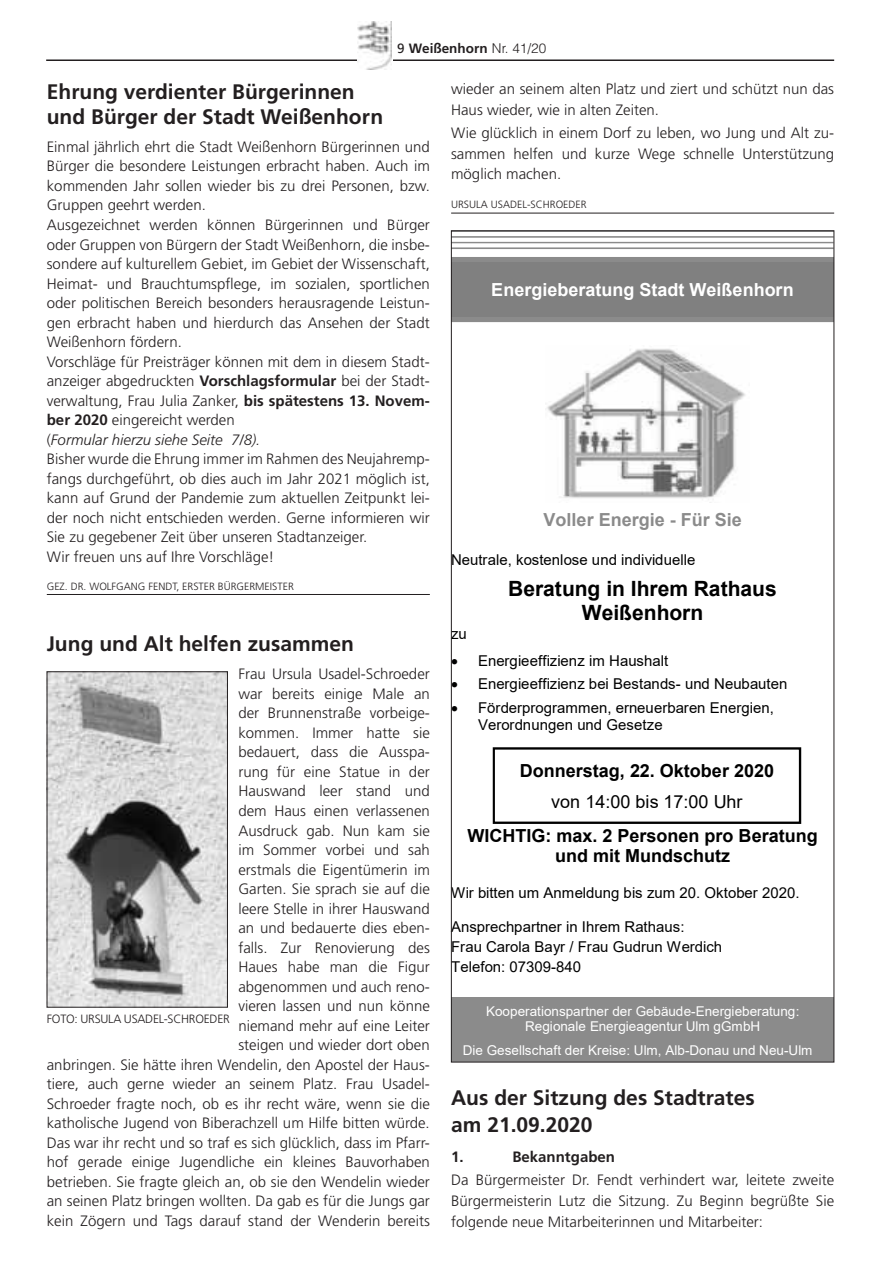
<style>
.page{position:relative;width:881px;height:1263px;background:#fff}
.page>*{position:absolute;margin:0;border:0;box-sizing:border-box;transform-origin:0 0}
.t1{font:700 21px/26.4px "Frutiger LT";color:#231f20}
.t2{font:21px/24.2px "Xkpyws CID Font+F2";color:#000;text-align:center}
.t3{font:18px/20.7px "Xkpyws CID Font+F2";color:#000;text-align:center}
.t4{font:18px "Xkpyws CID Font+F2";color:#fff}
.t5{font:18px "Xkpyws CID Font+F2";color:#8b8b8b}
.t6{font:18px "Yrkmgf CID Font+F3";color:#000}
.t7{font:300 15px/19.5px "Frutiger LT";color:#231f20}
.t8{font:15px/23.4px "Yrkmgf CID Font+F3";color:#000}
.t9{font:700 15px "Frutiger LT";color:#231f20}
.t10{font:13.5px/15.5px "Yrkmgf CID Font+F3";color:#fff;text-align:center}
.t11{font:700 13.5px "Frutiger LT";color:#231f20}
.t12{font:300 12px "Frutiger LT";letter-spacing:-.02em;color:#231f20}
.t13{font:300 10.5px "Frutiger LT";color:#231f20}
.s1{font-weight:400}
.s2{font-family:"Helvetica LT";font-weight:300}
.s3{font-weight:700}
.s4{font-style:italic}
</style>
<div class="page">
<hr style="left:46px;top:59px;width:787px;height:2px;background:#231f20">
<svg style="left:366px;top:22px;width:26px;height:48px"></svg>
<img style="left:357px;top:22px;width:34px;height:47px">
<hr style="left:451px;top:213px;width:382px;height:1px;background:#231f20">
<svg style="left:453px;top:236px;width:378px;height:86px"></svg>
<div style="left:453px;top:263px;width:378px;height:53px;background:#808080"></div>
<img style="left:546px;top:348px;width:199px;height:155px">
<svg style="left:492px;top:747px;width:308px;height:77px"></svg>
<div style="left:451px;top:997px;width:382px;height:65px;background:#8b8b8b"></div>
<hr style="left:47px;top:594px;width:382px;height:1px;background:#231f20">
<img style="left:49px;top:673px;width:176px;height:332px">
<p class="t11" style="left:397px;top:40px;width:150px"><span class="s1">9</span> Weißenhorn <span class="s2">Nr. 41/20</span></p>
<p class="t7" style="left:451px;top:79px;width:384px;line-height:20.7px">wieder an seinem alten Platz und ziert und schützt nun das<br>Haus wieder, wie in alten Zeiten.</p>
<p class="t7" style="left:451px;top:122px;width:384px;line-height:20.7px;text-align:justify">Wie glücklich in einem Dorf zu leben, wo Jung und Alt zu&shy;sammen helfen und kurze Wege schnelle Unterstützung möglich machen.</p>
<p class="t13" style="left:451px;top:199px;width:137px">URSULA USADEL-SCHROEDER</p>
<h1 class="t1" style="left:47px;top:79px;width:338px;line-height:25.2px">Ehrung verdienter Bürgerinnen und Bürger der Stadt Weißenhorn</h1>
<p class="t7" style="left:47px;top:137px;width:384px">Einmal jährlich ehrt die Stadt Weißenhorn Bürgerinnen und Bürger die besondere Leistungen erbracht haben. Auch im kommenden Jahr sollen wieder bis zu drei Personen, bzw.<br>Gruppen geehrt werden.<br>Ausgezeichnet werden können Bürgerinnen und Bürger oder Gruppen von Bürgern der Stadt Weißenhorn, die insbe&shy;sondere auf kulturellem Gebiet, im Gebiet der Wissenschaft, Heimat- und Brauchtumspflege, im sozialen, sportlichen oder politischen Bereich besonders herausragende Leistun&shy;gen erbracht haben und hierdurch das Ansehen der Stadt Weißenhorn fördern.<br>Vorschläge für Preisträger können mit dem in diesem Stadt&shy;anzeiger abgedruckten <span class="s3">Vorschlagsformular</span> bei der Stadt&shy;verwaltung, Frau Julia Zanker, <span class="s3">bis spätestens 13. Novem&shy;ber 2020</span> eingereicht werden<br>(<span class="s4">Formular hierzu siehe Seite 7/8).<br></span>Bisher wurde die Ehrung immer im Rahmen des Neujahremp&shy;fangs durchgeführt, ob dies auch im Jahr 2021 möglich ist, kann auf Grund der Pandemie zum aktuellen Zeitpunkt lei&shy;der noch nicht entschieden werden. Gerne informieren wir Sie zu gegebener Zeit über unseren Stadtanzeiger.<br>Wir freuen uns auf Ihre Vorschläge!</p>
<p class="t13" style="left:47px;top:580px;width:248px">GEZ. DR. WOLFGANG FENDT, ERSTER BÜRGERMEISTER</p>
<p class="t4" style="left:491px;top:277px;width:304px">Energieberatung Stadt Weißenhorn</p>
<p class="t5" style="left:543px;top:507px;width:199px">Voller Energie - Für Sie</p>
<p class="t8" style="left:451px;top:548px;width:245px">Neutrale, kostenlose und individuelle</p>
<h1 class="t2" style="left:508px;top:577px;width:270px">Beratung in Ihrem Rathaus<br>Weißenhorn</h1>
<p class="t8" style="left:451px;top:622px;width:17px">zu</p>
<p class="t8" style="left:478px;top:649px;width:311px">Energieeffizienz im Haushalt<br>Energieeffizienz bei Bestands- und Neubauten<br>Förderprogrammen, erneuerbaren Energien,</p>
<p class="t8" style="left:478px;top:713px;width:186px">Verordnungen und Gesetze</p>
<h1 class="t1" style="left:47px;top:631px;width:308px">Jung und Alt helfen zusammen</h1>
<p class="t7" style="left:47px;top:665px;width:384px;text-align:right">Frau Ursula Usadel-Schroeder<br>war bereits einige Male an<br>der Brunnenstraße vorbeige-<br>kommen. Immer hatte sie<br>bedauert, dass die Ausspa-<br>rung für eine Statue in der<br>Hauswand leer stand und<br>dem Haus einen verlassenen<br>Ausdruck gab. Nun kam sie<br>im Sommer vorbei und sah<br>erstmals die Eigentümerin im<br>Garten. Sie sprach sie auf die<br>leere Stelle in ihrer Hauswand<br>an und bedauerte dies eben-<br>falls. Zur Renovierung des<br>Haues habe man die Figur<br>abgenommen und auch reno-<br>vieren lassen und nun könne<br>niemand mehr auf eine Leiter<br>steigen und wieder dort oben<br>anbringen. Sie hätte ihren Wendelin, den Apostel der Haus&shy;tiere, auch gerne wieder an seinem Platz. Frau Usadel-Schroeder fragte noch, ob es ihr recht wäre, wenn sie die katholische Jugend von Biberachzell um Hilfe bitten würde.<br>Das war ihr recht und so traf es sich glücklich, dass im Pfarr&shy;hof gerade einige Jugendliche ein kleines Bauvorhaben betrieben. Sie fragte gleich an, ob sie den Wendelin wieder an seinen Platz bringen wollten. Da gab es für die Jungs gar kein Zögern und Tags darauf stand der Wenderin bereits</p>
<p class="t3" style="left:519px;top:760px;width:256px">Donnerstag, 22. Oktober 2020</p>
<p class="t6" style="left:551px;top:789px;width:193px">von 14:00 bis 17:00 Uhr</p>
<p class="t3" style="left:467px;top:825px;width:352px">WICHTIG: max. 2 Personen pro Beratung und mit Mundschutz</p>
<p class="t8" style="left:451px;top:880px;width:350px">Wir bitten um Anmeldung bis zum 20. Oktober 2020.</p>
<p class="t8" style="left:451px;top:916px;width:272px;line-height:20px">Ansprechpartner in Ihrem Rathaus:<br>Frau Carola Bayr / Frau Gudrun Werdich<br>Telefon: 07309-840</p>
<p class="t10" style="left:486px;top:1003px;width:315px">Kooperationspartner der Gebäude-Energieberatung:<br>Regionale Energieagentur Ulm gGmbH</p>
<p class="t10" style="left:462px;top:1043px;width:351px">Die Gesellschaft der Kreise: Ulm, Alb-Donau und Neu-Ulm</p>
<h1 class="t1" style="left:451px;top:1085px;width:305px">Aus der Sitzung des Stadtrates am 21.09.2020</h1>
<p class="t9" style="left:451px;top:1147px;width:14px">1.</p>
<p class="t9" style="left:512px;top:1147px;width:104px">Bekanntgaben</p>
<p class="t7" style="left:451px;top:1170px;width:384px;line-height:20.7px;text-align:justify">Da Bürgermeister Dr. Fendt verhindert war, leitete zweite Bürgermeisterin Lutz die Sitzung. Zu Beginn begrüßte Sie folgende neue Mitarbeiterinnen und Mitarbeiter:</p>
<p class="t12" style="left:47px;top:1011px;width:184px">FOTO: URSULA USADEL-SCHROEDER</p>
</div>
